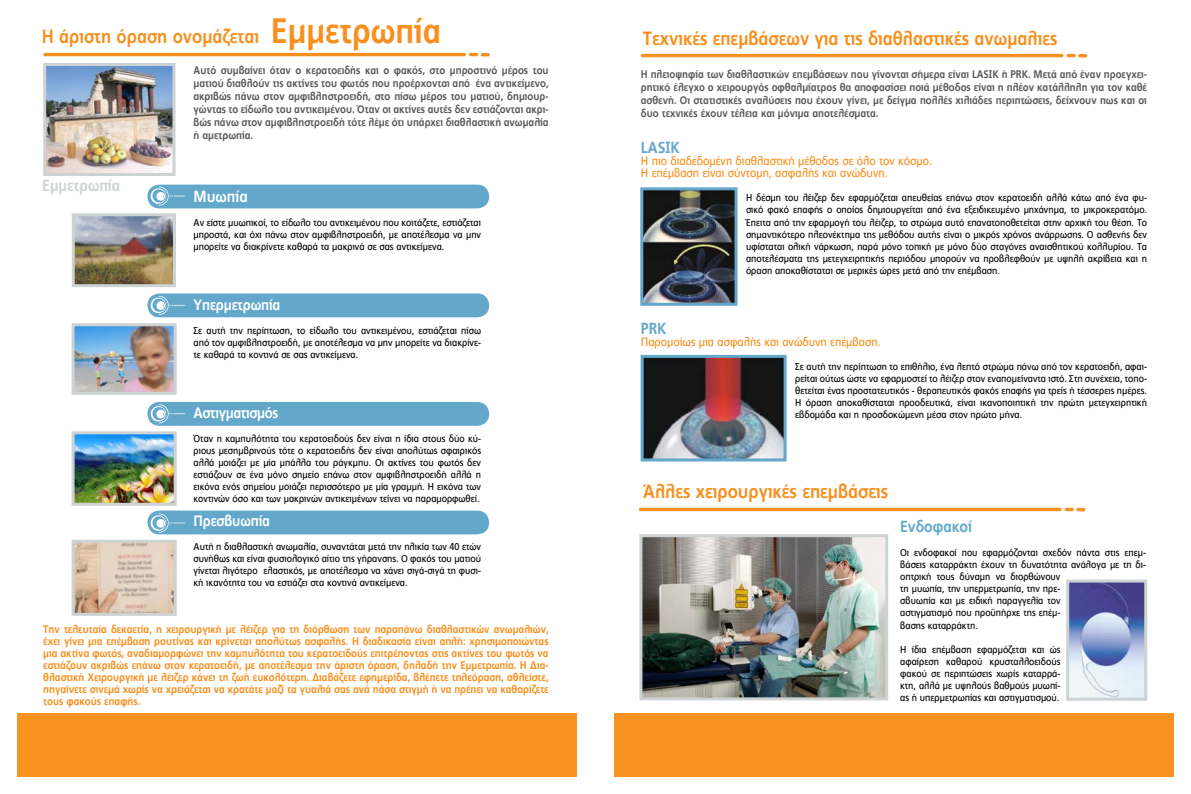
<style>
.page{position:relative;width:1191px;height:794px;background:#fff}
.page>*{position:absolute;margin:0;border:0;box-sizing:border-box;transform-origin:0 0}
.t1{font:700 19.1px "PF Index";color:#f7901e}
.t2{font:700 16px "PF Index";color:#63a8cb}
.t3{font:700 16px "PF Index";color:#cdd2d3}
.t4{font:700 16px "PF Index";color:#fff}
.t5{font:700 15px "PF Index";letter-spacing:-.01em;color:#fff}
.t6{font:12px/12px "PF Index";color:#f7901e}
.t7{font:700 11px/13px "PF Index";color:#58595b;text-align:justify}
.t8{font:700 11px/12px "PF Index";color:#f78f1e;text-align:justify}
.t9{font:10px/12px "PF Index";color:#000;text-align:justify}
.s1{font-size:35px}
</style>
<div class="page">
<img style="left:1070px;top:583px;width:73px;height:113px">
<div style="left:1066px;top:579px;width:81px;height:121px;border:3px solid #cdd2d3"></div>
<svg style="left:1064px;top:508px;width:21px;height:3px"></svg>
<hr style="left:639px;top:508px;width:422px;height:3px;background:#f7901e;border-radius:2px">
<img style="left:76px;top:327px;width:97px;height:64px">
<div style="left:72px;top:323px;width:105px;height:72px;border:3px solid #cdd2d3"></div>
<img style="left:76px;top:435px;width:97px;height:67px">
<div style="left:72px;top:431px;width:105px;height:75px;border:3px solid #cdd2d3"></div>
<img style="left:76px;top:544px;width:97px;height:68px">
<div style="left:72px;top:540px;width:105px;height:76px;border:3px solid #cdd2d3"></div>
<img style="left:47px;top:67px;width:124px;height:105px">
<div style="left:43px;top:63px;width:132px;height:113px;border:3px solid #cdd2d3"></div>
<img style="left:76px;top:217px;width:96px;height:66px">
<div style="left:72px;top:213px;width:104px;height:74px;border:3px solid #cdd2d3"></div>
<img style="left:643px;top:538px;width:241px;height:158px">
<div style="left:639px;top:534px;width:249px;height:166px;border:3px solid #cdd2d3"></div>
<img style="left:644px;top:191px;width:89px;height:111px">
<div style="left:640px;top:187px;width:97px;height:119px;border:3px solid #63a8cb"></div>
<img style="left:644px;top:359px;width:138px;height:98px">
<div style="left:640px;top:355px;width:146px;height:106px;border:3px solid #63a8cb"></div>
<div style="left:17px;top:713px;width:560px;height:64px;background:#f7931e"></div>
<div style="left:614px;top:713px;width:560px;height:64px;background:#f7931e"></div>
<div style="left:147px;top:185px;width:342px;height:23px;background:#63a8cb;border-radius:12px"></div>
<div style="left:147px;top:293px;width:342px;height:24px;background:#63a8cb;border-radius:12px"></div>
<div style="left:147px;top:402px;width:342px;height:24px;background:#63a8cb;border-radius:12px"></div>
<div style="left:147px;top:510px;width:342px;height:24px;background:#63a8cb;border-radius:12px"></div>
<svg style="left:150px;top:186px;width:35px;height:20px"></svg>
<svg style="left:150px;top:404px;width:35px;height:19px"></svg>
<svg style="left:150px;top:296px;width:35px;height:19px"></svg>
<svg style="left:150px;top:513px;width:35px;height:19px"></svg>
<svg style="left:469px;top:53px;width:21px;height:3px"></svg>
<hr style="left:43px;top:53px;width:423px;height:3px;background:#f7901e;border-radius:2px">
<svg style="left:1066px;top:54px;width:21px;height:3px"></svg>
<hr style="left:641px;top:54px;width:422px;height:3px;background:#f7901e;border-radius:2px">
<h1 class="t1" style="left:42px;top:25px;width:401px">Η άριστη όραση ονομάζεται <span class="s1">Εμμετρωπία</span></h1>
<h2 class="t3" style="left:42px;top:176px;width:79px">Εμμετρωπία</h2>
<p class="t7" style="left:193px;top:63px;width:357px">Αυτό συμβαίνει όταν ο κερατοειδής και ο φακός, στο μπροστινό μέρος του ματιού διαθλούν τις ακτίνες του φωτός που προέρχονται από ένα αντικείμενο, ακριβώς πάνω στον αμφιβληστροειδή, στο πίσω μέρος του ματιού, δημιουρ&shy;γώντας το είδωλο του αντικειμένου. Όταν οι ακτίνες αυτές δεν εστιάζονται ακρι&shy;βώς πάνω στον αμφιβληστροειδή τότε λέμε ότι υπάρχει διαθλαστική ανωμαλία ή αμετρωπία.</p>
<h2 class="t4" style="left:193px;top:187px;width:56px">Μυωπία</h2>
<p class="t9" style="left:193px;top:217px;width:289px">Αν είστε μυωπικοί, το είδωλο του αντικειμένου που κοιτάζετε, εστιάζεται μπροστά, και όχι πάνω στον αμφιβληστροειδή, με αποτέλεσμα να μην μπορείτε να διακρίνετε καθαρά τα μακρινά σε σας αντικείμενα.</p>
<h3 class="t5" style="left:193px;top:296px;width:88px">Υπερμετρωπία</h3>
<p class="t9" style="left:193px;top:325px;width:289px">Σε αυτή την περίπτωση, το είδωλο του αντικειμένου, εστιάζεται πίσω από τον αμφιβληστροειδή, με αποτέλεσμα να μην μπορείτε να διακρίνε&shy;τε καθαρά τα κοντινά σε σας αντικείμενα.</p>
<h3 class="t5" style="left:193px;top:404px;width:86px">Αστιγματισμός</h3>
<p class="t9" style="left:193px;top:433px;width:289px">Όταν η καμπυλότητα του κερατοειδούς δεν είναι η ίδια στους δύο κύ&shy;ριους μεσημβρινούς τότε ο κερατοειδής δεν είναι απολύτως σφαιρικός αλλά μοιάζει με μία μπάλλα του ράγκμπυ. Οι ακτίνες του φωτός δεν εστιάζουν σε ένα μόνο σημείο επάνω στον αμφιβληστροειδή αλλά η εικόνα ενός σημείου μοιάζει περισσότερο με μία γραμμή. Η εικόνα των κοντινών όσο και των μακρινών αντικειμένων τείνει να παραμορφωθεί.</p>
<h3 class="t5" style="left:193px;top:512px;width:78px">Πρεσβυωπία</h3>
<p class="t9" style="left:193px;top:541px;width:289px">Αυτή η διαθλαστική ανωμαλία, συναντάται μετά την ηλικία των 40 ετών συνήθως και είναι φυσιολογικό αίτιο της γήρανσης. Ο φακός του ματιού γίνεται λιγότερο ελαστικός, με αποτέλεσμα να χάνει σιγά-σιγά τη φυσι&shy;κή ικανότητα του να εστιάζει στα κοντινά αντικείμενα.</p>
<p class="t8" style="left:43px;top:623px;width:507px">Την τελευταία δεκαετία, η χειρουργική με λέιζερ για τη διόρθωση των παραπάνω διαθλαστικών ανωμαλιών, έχει γίνει μια επέμβαση ρουτίνας και κρίνεται απολύτως ασφαλής. Η διαδικασία είναι απλή: χρησιμοποιώντας μια ακτίνα φωτός, αναδιαμορφώνει την καμπυλότητα του κερατοειδούς επιτρέποντας στις ακτίνες του φωτός να εστιάζουν ακριβώς επάνω στον κερατοειδή, με αποτέλεσμα την άριστη όραση, δηλαδή την Εμμετρωπία. Η Δια&shy;θλαστική Χειρουργική με λέιζερ κάνει τη ζωή ευκολότερη. Διαβάζετε εφημερίδα, βλέπετε τηλεόραση, αθλείστε, πηγαίνετε σινεμά χωρίς να χρειάζεται να κρατάτε μαζί τα γυαλιά σας ανά πάσα στιγμή ή να πρέπει να καθαρίζετε τους φακούς επαφής.</p>
<h1 class="t1" style="left:643px;top:27px;width:416px">Τεχνικές επεμβάσεων για τις διαθλαστικές ανωμαλιες</h1>
<p class="t7" style="left:641px;top:68px;width:508px">Η πλειοψηφία των διαθλαστικών επεμβάσεων που γίνονται σήμερα είναι LASIK ή PRK. Μετά από έναν προεγχει&shy;ρητικό έλεγχο ο χειρουργός οφθαλμίατρος θα αποφασίσει ποιά μέθοδος είναι η πλέον κατάλληλη για τον καθέ ασθενή. Οι στατιστικές αναλύσεις που έχουν γίνει, με δείγμα πολλές χιλιάδες περιπτώσεις, δείχνουν πως και οι δυο τεχνικές έχουν τέλεια και μόνιμα αποτελέσματα.</p>
<h2 class="t2" style="left:641px;top:138px;width:41px">LASΙK</h2>
<p class="t6" style="left:641px;top:155px;width:293px">Η πιο διαδεδομένη διαθλαστική μέθοδος σε όλο τον κόσμο.<br>Η επέμβαση είναι σύντομη, ασφαλής και ανώδυνη.</p>
<p class="t9" style="left:746px;top:192px;width:402px">Η δέσμη του λέιζερ δεν εφαρμόζεται απευθείας επάνω στον κερατοειδή αλλά κάτω από ένα φυ&shy;σικό φακό επαφής ο οποίος δημιουργείται από ένα εξειδικευμένο μηχάνημα, το μικροκερατόμο.<br>Έπειτα από την εφαρμογή του λέιζερ, το στρώμα αυτό επανατοποθετείται στην αρχική του θέση. Το σημαντικότερο πλεονέκτημα της μεθόδου αυτής είναι ο μικρός χρόνος ανάρρωσης. Ο ασθενής δεν υφίσταται ολική νάρκωση, παρά μόνο τοπική με μόνο δύο σταγόνες αναισθητικού κολλυρίου. Τα αποτελέσματα της μετεγχειρητικής περιόδου μπορούν να προβλεφθούν με υψηλή ακρίβεια και η όραση αποκαθίσταται σε μερικές ώρες μετά από την επέμβαση.</p>
<h2 class="t2" style="left:641px;top:318px;width:27px">PRK</h2>
<p class="t6" style="left:641px;top:335px;width:241px">Παρομοίως μια ασφαλής και ανώδυνη επέμβαση.</p>
<p class="t9" style="left:795px;top:360px;width:353px">Σε αυτή την περίπτωση το επιθήλιο, ένα λεπτό στρώμα πάνω από τον κερατοειδή, αφαι&shy;ρείται ούτως ώστε να εφαρμοστεί το λέιζερ στον εναπομείναντα ιστό. Στη συνέχεια, τοπο&shy;θετείται ένας προστατευτικός - θεραπευτικός φακός επαφής για τρείς ή τέσσερεις ημέρες.<br>Η όραση αποκαθίσταται προοδευτικά, είναι ικανοποιητική την πρώτη μετεγχειρητική εβδομάδα και η προσδοκώμενη μέσα στον πρώτο μήνα.</p>
<h1 class="t1" style="left:643px;top:480px;width:246px">Άλλες χειρουργικές επεμβάσεις</h1>
<h2 class="t2" style="left:900px;top:517px;width:73px">Ενδοφακοί</h2>
<p class="t9" style="left:900px;top:547px;width:247px;text-align:left">Οι ενδοφακοί που εφαρμόζονται σχεδόν πάντα στις επεμ&shy;βάσεις καταρράκτη έχουν τη δυνατότητα ανάλογα με τη δι&shy;οπτρική τους δύναμη να διορθώνουν<br>τη μυωπία, την υπερμετρωπία, την πρε-<br>σβυωπία και με ειδική παραγγελία τον<br>αστιγματισμό που προϋπήρχε της επέμ-<br>βασης καταρράκτη.</p>
<p class="t9" style="left:900px;top:643px;width:162px">Η ίδια επέμβαση εφαρμόζεται και ώς αφαίρεση καθαρού κρυσταλλοειδούς φακού σε περιπτώσεις χωρίς καταρρά&shy;κτη, αλλά με υψηλούς βαθμούς μυωπί&shy;ας ή υπερμετρωπίας και αστιγματισμού.</p>
</div>
